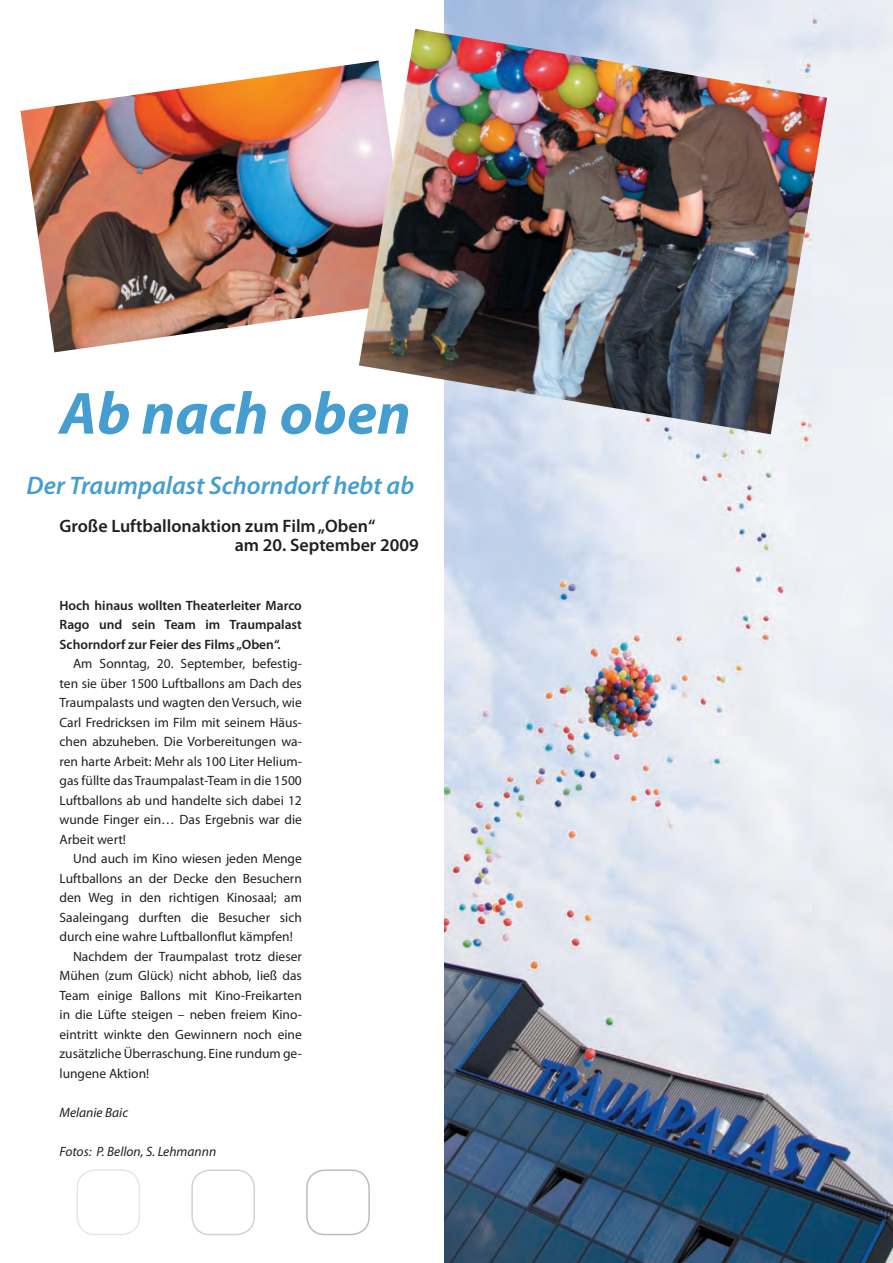
<style>
.page{position:relative;width:893px;height:1263px;background:#fff}
.page>*{position:absolute;margin:0;border:0;box-sizing:border-box;transform-origin:0 0}
.t1{font:italic 700 60px "Myriad Pro";color:#469dd0}
.t2{font:italic 600 25.5px "Myriad Pro";color:#469dd0}
.t3{font:600 18px/19.5px "Myriad Pro";color:#231f20}
.t4{font:13.5px/19.5px "Myriad Pro";color:#231f20;text-align:justify}
.t5{font:600 13.5px/19.5px "Myriad Pro";color:#231f20;text-align:justify}
.t6{font:italic 13.5px "Myriad Pro";color:#231f20}
</style>
<div class="page">
<div style="left:306px;top:1169px;width:64px;height:66px;border:2px solid #bcbdc0;border-radius:18px"></div>
<div style="left:191px;top:1169px;width:64px;height:66px;border:2px solid #d1d2d4;border-radius:18px"></div>
<div style="left:77px;top:1169px;width:63px;height:66px;border:2px solid #e6e7e9;border-radius:18px"></div>
<img style="left:445px;top:0;width:448px;height:1263px">
<img style="left:20px;top:63px;width:339px;height:289px">
<img style="left:359px;top:29px;width:468px;height:405px">
<h1 class="t1" style="left:60px;top:374px;width:353px">Ab nach oben</h1>
<h2 class="t2" style="left:27px;top:469px;width:389px">Der Traumpalast Schorndorf hebt ab</h2>
<h3 class="t3" style="left:235px;top:516px;width:185px;text-indent:-175px">Große Luftballonaktion zum Film „Oben“<br>am 20. September 2009</h3>
<p class="t5" style="left:60px;top:595px;width:244px">Hoch hinaus wollten Theaterleiter Marco Rago und sein Team im Traumpalast Schorndorf zur Feier des Films „Oben“.</p>
<p class="t4" style="left:60px;top:654px;width:244px;text-indent:14px">Am Sonntag, 20. September, befestig&shy;ten sie über 1500 Luftballons am Dach des Traumpalasts und wagten den Versuch, wie Carl Fredricksen im Film mit seinem Häus&shy;chen abzuheben. Die Vorbereitungen wa&shy;ren harte Arbeit: Mehr als 100 Liter Helium&shy;gas füllte das Traumpalast-Team in die 1500<br>Luftballons ab und handelte sich dabei 12 wunde Finger ein… Das Ergebnis war die Arbeit wert!</p>
<p class="t4" style="left:73px;top:849px;width:230px">Und auch im Kino wiesen jeden Menge</p>
<p class="t4" style="left:60px;top:868px;width:244px">Luftballons an der Decke den Besuchern</p>
<p class="t4" style="left:60px;top:888px;width:244px">den Weg in den richtigen Kinosaal; am</p>
<p class="t4" style="left:60px;top:907px;width:244px">Saaleingang durften die Besucher sich</p>
<p class="t4" style="left:60px;top:927px;width:235px">durch eine wahre Luftballonflut kämpfen!</p>
<p class="t4" style="left:73px;top:946px;width:230px">Nachdem der Traumpalast trotz dieser</p>
<p class="t4" style="left:60px;top:966px;width:244px">Mühen (zum Glück) nicht abhob, ließ das</p>
<p class="t4" style="left:60px;top:985px;width:244px">Team einige Ballons mit Kino-Freikarten</p>
<p class="t4" style="left:60px;top:1005px;width:244px">in die Lüfte steigen – neben freiem Kino-</p>
<p class="t4" style="left:60px;top:1024px;width:244px">eintritt winkte den Gewinnern noch eine</p>
<p class="t4" style="left:60px;top:1044px;width:244px">zusätzliche Überraschung. Eine rundum ge-</p>
<p class="t4" style="left:60px;top:1063px;width:91px">lungene Aktion!</p>
<p class="t6" style="left:60px;top:1104px;width:70px">Melanie Baic</p>
<p class="t6" style="left:60px;top:1143px;width:158px">Fotos: P. Bellon, S. Lehmannn</p>
</div>
